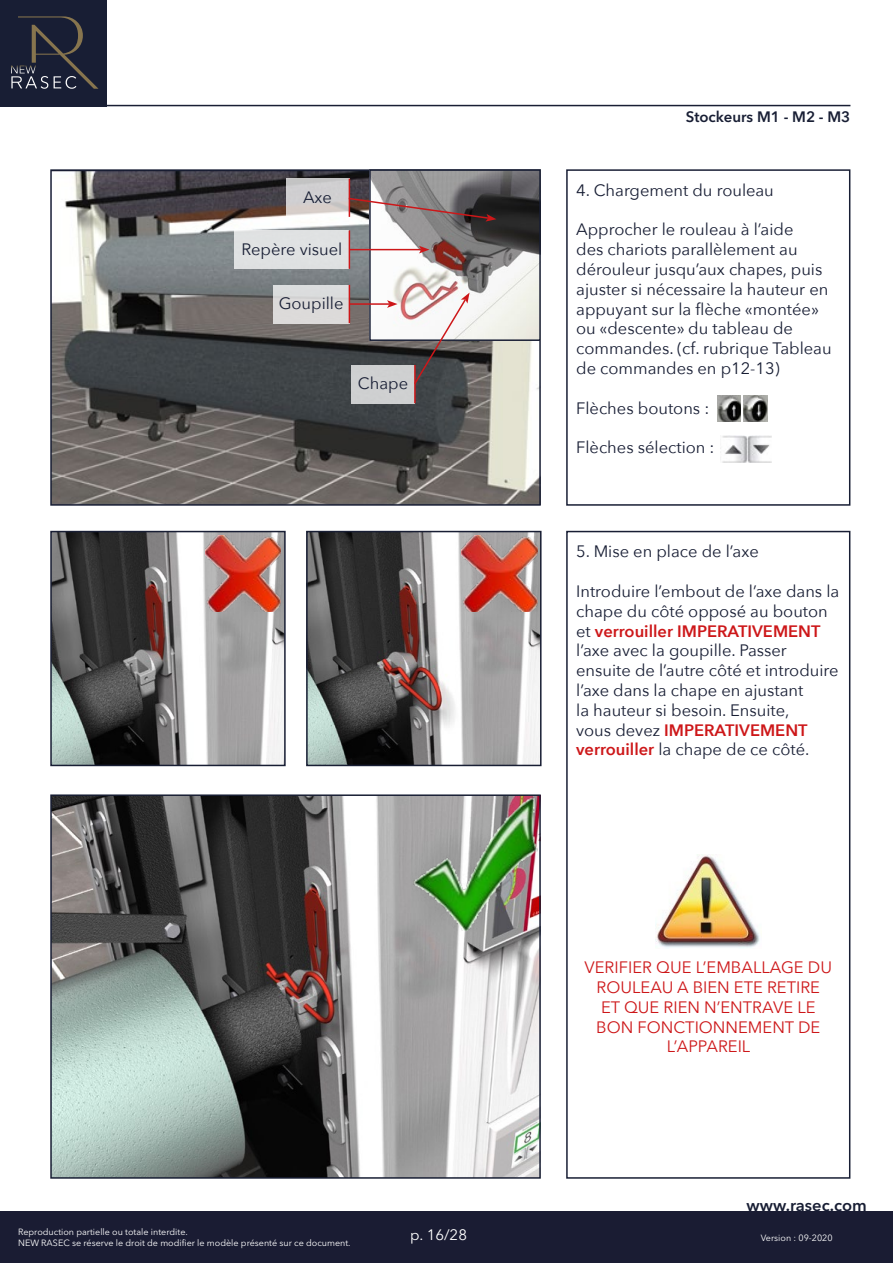
<style>
.page{position:relative;width:893px;height:1263px;background:#fff}
.page>*{position:absolute;margin:0;border:0;box-sizing:border-box;transform-origin:0 0}
.t1{font:16.5px/19.8px "Avenir Next";color:#181e34}
.t2{font:16.5px/19.8px "Avenir Next";color:#cd1719;text-align:center}
.t3{font:600 16.5px "Avenir Next LT Pro";color:#181e34}
.t4{font:600 15px "Avenir Next LT Pro";color:#181e34}
.t5{font:15px "Avenir Next LT Pro";color:#fff}
.t6{font:9px/10.8px "Avenir Next LT Pro";color:#fff}
.s1{font-weight:600;color:#cd1719}
</style>
<div class="page">
<div style="left:0;top:1212px;width:893px;height:51px;background:#1a1c33"></div>
<hr style="left:0;top:105px;width:850px;height:1px;background:#181e34">
<div style="left:0;top:0;width:106px;height:106px;background:#181e34"></div>
<svg style="left:11px;top:16px;width:87px;height:73px"></svg>
<img style="left:53px;top:172px;width:485px;height:331px">
<div style="left:50px;top:169px;width:491px;height:337px;border:2px solid #181e34"></div>
<img style="left:372px;top:172px;width:166px;height:166px">
<div style="left:369px;top:169px;width:172px;height:172px;border:2px solid #181e34"></div>
<div style="left:351px;top:365px;width:64px;height:38px;background:#cfd0d1"></div>
<hr style="left:414px;top:365px;width:2px;height:38px;background:#cd1719">
<svg style="left:413px;top:293px;width:57px;height:93px"></svg>
<div style="left:273px;top:285px;width:76px;height:38px;background:#dcdada"></div>
<hr style="left:349px;top:285px;width:1px;height:38px;background:#cd1719">
<hr style="left:349px;top:303px;width:40px;height:2px;background:#cd1719">
<svg style="left:387px;top:300px;width:11px;height:8px"></svg>
<div style="left:235px;top:230px;width:114px;height:39px;background:#dfe1e2"></div>
<hr style="left:349px;top:230px;width:1px;height:39px;background:#cd1719">
<hr style="left:349px;top:249px;width:72px;height:1px;background:#cd1719">
<svg style="left:419px;top:246px;width:10px;height:7px"></svg>
<svg style="left:286px;top:179px;width:63px;height:38px;background:#d3d0d0"></svg>
<hr style="left:349px;top:179px;width:1px;height:38px;background:#cd1719">
<svg style="left:347px;top:197px;width:149px;height:25px;background:#837374"></svg>
<img style="left:717px;top:395px;width:24px;height:27px">
<img style="left:744px;top:395px;width:23px;height:27px">
<img style="left:720px;top:436px;width:52px;height:26px">
<img style="left:53px;top:534px;width:230px;height:229px">
<div style="left:50px;top:531px;width:236px;height:235px;border:2px solid #181e34"></div>
<img style="left:309px;top:534px;width:230px;height:229px">
<div style="left:306px;top:531px;width:236px;height:235px;border:2px solid #181e34"></div>
<img style="left:53px;top:797px;width:485px;height:379px">
<div style="left:50px;top:794px;width:491px;height:385px;border:2px solid #181e34"></div>
<img style="left:412px;top:795px;width:125px;height:136px">
<img style="left:205px;top:536px;width:76px;height:75px">
<img style="left:462px;top:536px;width:75px;height:75px">
<img style="left:655px;top:855px;width:105px;height:94px">
<div style="left:566px;top:169px;width:284px;height:337px;border:2px solid #181e34"></div>
<div style="left:566px;top:531px;width:284px;height:648px;border:2px solid #181e34"></div>
<p class="t4" style="left:686px;top:108px;width:166px">Stockeurs M1 - M2 - M3</p>
<p class="t1" style="left:303px;top:187px;width:30px">Axe</p>
<p class="t1" style="left:576px;top:179px;width:199px">4. Chargement du rouleau</p>
<p class="t1" style="left:576px;top:219px;width:257px">Approcher le rouleau à l’aide<br>des chariots parallèlement au dérouleur jusqu’aux chapes, puis ajuster si nécessaire la hauteur en appuyant sur la flèche «montée» ou «descente» du tableau de commandes. (cf. rubrique Tableau de commandes en p12-13)</p>
<p class="t1" style="left:576px;top:397px;width:135px">Flèches boutons :</p>
<p class="t1" style="left:576px;top:437px;width:140px">Flèches sélection :</p>
<p class="t1" style="left:241px;top:238px;width:102px">Repère visuel</p>
<p class="t1" style="left:279px;top:293px;width:66px">Goupille</p>
<p class="t1" style="left:358px;top:373px;width:52px">Chape</p>
<p class="t1" style="left:576px;top:541px;width:184px">5. Mise en place de l’axe</p>
<p class="t1" style="left:576px;top:581px;width:265px">Introduire l’embout de l’axe dans la chape du côté opposé au bouton et <span class="s1">verrouiller IMPERATIVEMENT </span>l’axe avec la goupille. Passer ensuite de l’autre côté et introduire l’axe dans la chape en ajustant<br>la hauteur si besoin. Ensuite,<br>vous devez <span class="s1">IMPERATIVEMENT verrouiller</span> la chape de ce côté.</p>
<p class="t2" style="left:585px;top:957px;width:249px">VERIFIER QUE L’EMBALLAGE DU<br>ROULEAU A BIEN ETE RETIRE<br>ET QUE RIEN N’ENTRAVE LE<br>BON FONCTIONNEMENT DE<br>L’APPAREIL</p>
<p class="t6" style="left:18px;top:1227px;width:334px">Reproduction partielle ou totale interdite.<br>NEW RASEC se réserve le droit de modifier le modèle présenté sur ce document.</p>
<p class="t3" style="left:746px;top:1195px;width:122px">www.rasec.com</p>
<p class="t5" style="left:410px;top:1226px;width:58px">p. 16/28</p>
<p class="t6" style="left:761px;top:1232px;width:73px">Version : 09-2020</p>
</div>
